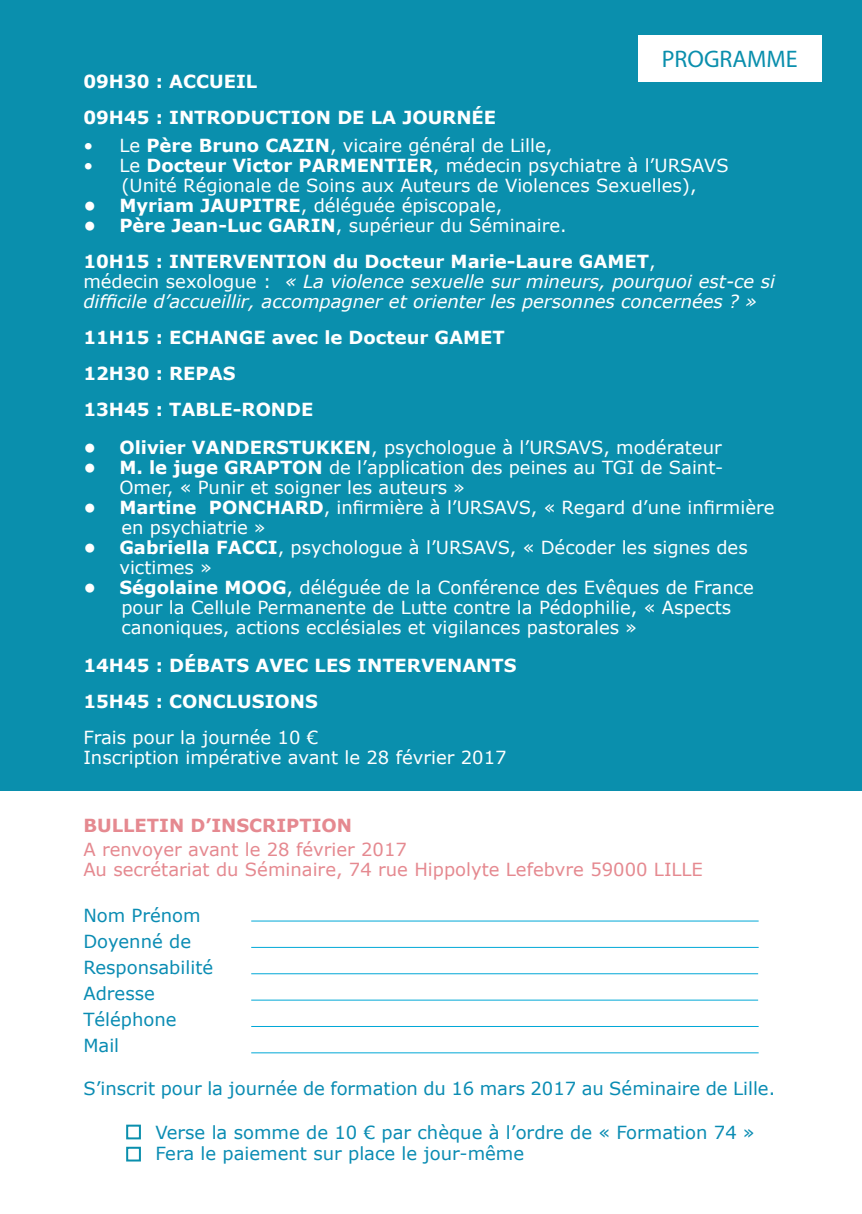
<style>
.page{position:relative;width:862px;height:1214px;background:#fff}
.page>*{position:absolute;margin:0;border:0;box-sizing:border-box;transform-origin:0 0}
.t1{font:24px "Myriad Pro";color:#0a8fad}
.t2{font:18px/20px "Verdana";color:#fff}
.t3{font:700 18px/36px "Verdana";color:#fff}
.t4{font:18px/26px "Verdana";color:#0a8cb3}
.t5{font:italic 18px/20px "Verdana";color:#fff}
.t6{font:18px/20px "Verdana";color:#e58990}
.t7{font:700 18px "Verdana";color:#e58990}
.s1{font-weight:700}
.s2{font-weight:400}
.s3{font-style:normal}
</style>
<div class="page">
<div style="left:0;top:0;width:862px;height:790px;background:#0a8fad"></div>
<hr style="left:251px;top:920px;width:507px;height:1px;background:#00a8d7">
<hr style="left:251px;top:999px;width:507px;height:1px;background:#00a8d7">
<hr style="left:251px;top:1025px;width:507px;height:1px;background:#00a8d7">
<hr style="left:251px;top:946px;width:507px;height:1px;background:#00a8d7">
<hr style="left:251px;top:973px;width:507px;height:1px;background:#00a8d7">
<div style="left:126px;top:1124px;width:15px;height:15px;border:2px solid #0a8fad"></div>
<div style="left:126px;top:1146px;width:15px;height:15px;border:2px solid #0a8fad"></div>
<hr style="left:251px;top:1052px;width:507px;height:1px;background:#00a8d7">
<div style="left:638px;top:35px;width:183px;height:46px;background:#fff"></div>
<h1 class="t1" style="left:662px;top:44px;width:137px">PROGRAMME</h1>
<p class="t3" style="left:83px;top:63px;width:414px">09H30 : ACCUEIL<br>09H45 : INTRODUCTION DE LA JOURNÉE</p>
<p class="t2" style="left:83px;top:135px;width:470px">• Le <span class="s1">Père Bruno CAZIN</span>, vicaire général de Lille,</p>
<p class="t2" style="left:83px;top:155px;width:647px;text-align:center">• Le <span class="s1">Docteur Victor PARMENTIER</span>, médecin psychiatre à l’URSAVS (Unité Régionale de Soins aux Auteurs de Violences Sexuelles),</p>
<p class="t2" style="left:83px;top:195px;width:421px"><span class="s1">• Myriam JAUPITRE</span>, déléguée épiscopale,</p>
<p class="t3" style="left:83px;top:207px;width:574px">• Père Jean-Luc GARIN<span class="s2">, supérieur du Séminaire.<br></span>10H15 : INTERVENTION du Docteur Marie-Laure GAMET<span class="s2">,</span></p>
<p class="t5" style="left:83px;top:271px;width:693px"><span class="s3">médecin sexologue :</span> « La violence sexuelle sur mineurs, pourquoi est-ce si difficile d’accueillir, accompagner et orienter les personnes concernées ? »</p>
<p class="t3" style="left:83px;top:319px;width:423px">11H15 : ECHANGE avec le Docteur GAMET<br>12H30 : REPAS<br>13H45 : TABLE-RONDE</p>
<p class="t2" style="left:83px;top:437px;width:640px"><span class="s1">• Olivier VANDERSTUKKEN</span>, psychologue à l’URSAVS, modérateur</p>
<p class="t2" style="left:119px;top:457px;width:605px;text-indent:-36px"><span class="s1">• M. le juge GRAPTON</span> de l’application des peines au TGI de Saint-<br>Omer, « Punir et soigner les auteurs »</p>
<p class="t2" style="left:121px;top:497px;width:654px;text-indent:-38px"><span class="s1">• Martine PONCHARD</span>, infirmière à l’URSAVS, « Regard d’une infirmière en psychiatrie »</p>
<p class="t2" style="left:119px;top:537px;width:630px;text-indent:-36px"><span class="s1">• Gabriella FACCI</span>, psychologue à l’URSAVS, « Décoder les signes des victimes »</p>
<p class="t2" style="left:121px;top:577px;width:634px;text-indent:-38px"><span class="s1">• Ségolaine MOOG</span>, déléguée de la Conférence des Evêques de France pour la Cellule Permanente de Lutte contre la Pédophilie, « Aspects canoniques, actions ecclésiales et vigilances pastorales »</p>
<p class="t3" style="left:83px;top:647px;width:435px">14H45 : DÉBATS AVEC LES INTERVENANTS<br>15H45 : CONCLUSIONS</p>
<p class="t2" style="left:83px;top:727px;width:425px">Frais pour la journée 10 €<br>Inscription impérative avant le 28 février 2017</p>
<p class="t7" style="left:83px;top:813px;width:270px">BULLETIN D’INSCRIPTION</p>
<p class="t6" style="left:83px;top:839px;width:621px">A renvoyer avant le 28 février 2017<br>Au secrétariat du Séminaire, 74 rue Hippolyte Lefebvre 59000 LILLE</p>
<p class="t4" style="left:83px;top:902px;width:131px">Nom Prénom<br>Doyenné de<br>Responsabilité<br>Adresse<br>Téléphone<br>Mail</p>
<p class="t4" style="left:83px;top:1075px;width:693px">S’inscrit pour la journée de formation du 16 mars 2017 au Séminaire de Lille.</p>
<p class="t4" style="left:155px;top:1121px;width:601px;line-height:21.6px">Verse la somme de 10 € par chèque à l’ordre de « Formation 74 »<br>Fera le paiement sur place le jour-même</p>
</div>
